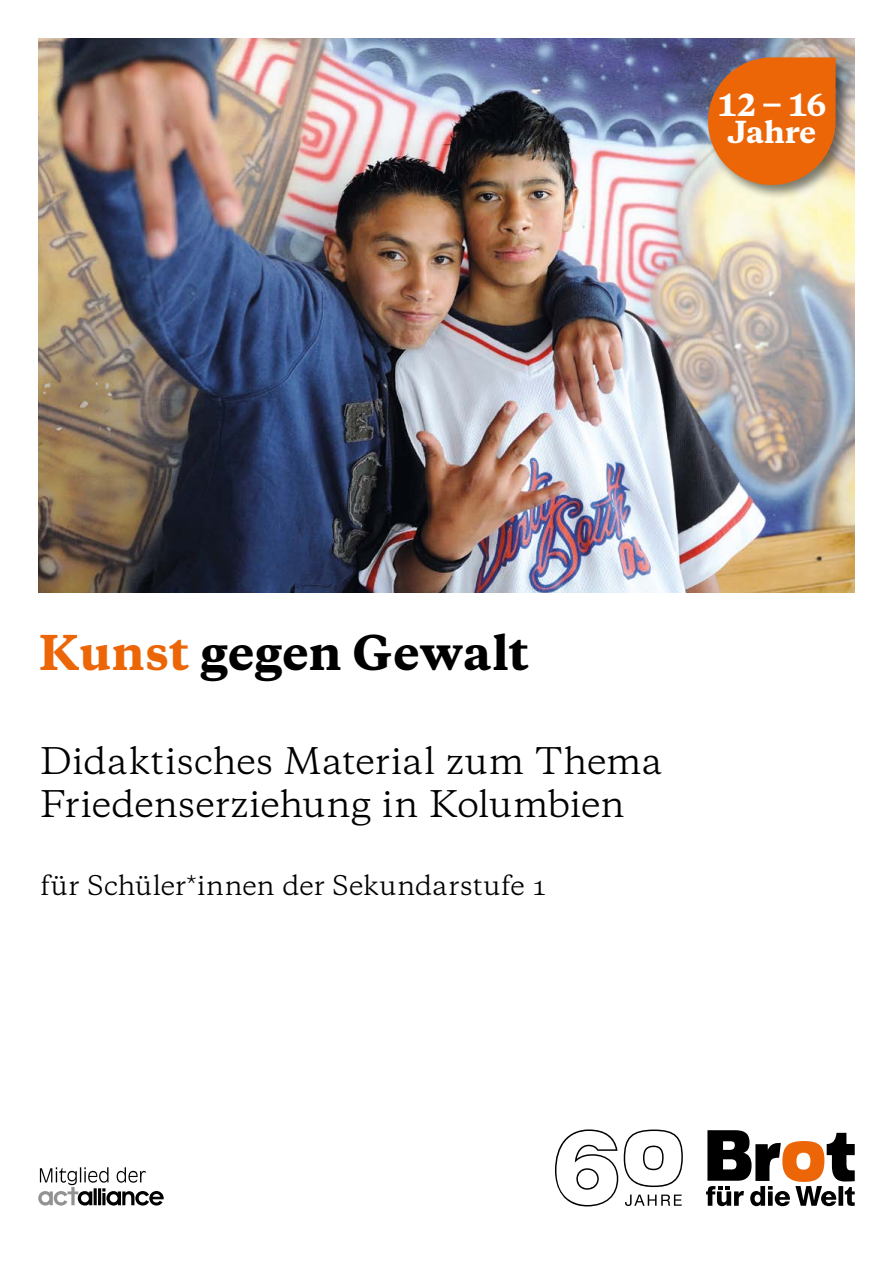
<style>
.page{position:relative;width:893px;height:1263px;background:#fff}
.page>*{position:absolute;margin:0;border:0;box-sizing:border-box;transform-origin:0 0}
.t1{font:800 45px "Galaxie Copernicus";letter-spacing:.005em;color:#000}
.t2{font:34.5px/43.5px "Galaxie Copernicus";color:#000}
.t3{font:800 28.5px/27px "Galaxie Copernicus";letter-spacing:-.005em;color:#fff;text-align:center}
.t4{font:25.5px "Galaxie Copernicus";letter-spacing:.01em;color:#000}
.s1{font-style:inherit}
.s2{color:#ec6608}
</style>
<div class="page">
<svg style="left:38px;top:1167px;width:126px;height:38px"></svg>
<svg style="left:625px;top:1194px;width:57px;height:12px"></svg>
<svg style="left:624px;top:1129px;width:59px;height:58px"></svg>
<svg style="left:555px;top:1129px;width:63px;height:77px"></svg>
<svg style="left:706px;top:1130px;width:149px;height:76px"></svg>
<img style="left:38px;top:38px;width:817px;height:554px">
<div style="left:705px;top:54px;width:146px;height:146px;background:#000;opacity:.5"></div>
<svg style="left:708px;top:57px;width:128px;height:128px;background:#de6f22"></svg>
<p class="t3" style="left:717px;top:92px;width:111px">12 <span class="s1">‒</span> 16<br>Jahre</p>
<h1 class="t1" style="left:39px;top:623px;width:492px"><span class="s2">Kunst</span> gegen Gewalt</h1>
<p class="t2" style="left:40px;top:739px;width:624px">Didaktisches Material zum Thema<br>Friedenserziehung in Kolumbien</p>
<p class="t4" style="left:40px;top:868px;width:507px">für Schüler*innen der Sekundarstufe 1</p>
</div>
